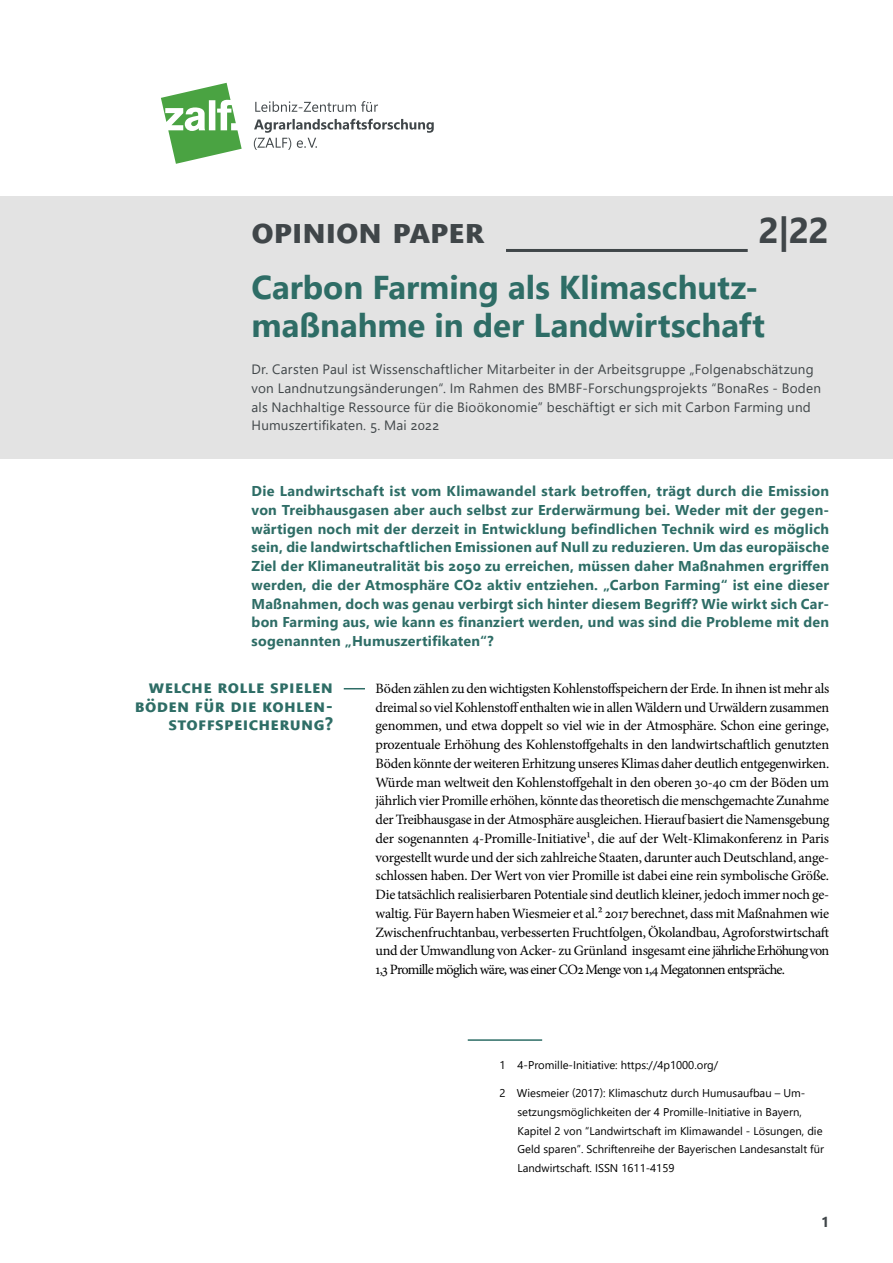
<style>
.page{position:relative;width:893px;height:1263px;background:#fff}
.page>*{position:absolute;margin:0;border:0;box-sizing:border-box;transform-origin:0 0}
.t1{font:700 35.7px "Segoe UI";letter-spacing:-.02em;color:#404649}
.t2{font:700 33px/37.5px "Segoe UI";letter-spacing:-.005em;color:#2e6d66}
.t3{font:700 18px/18.8px "Segoe UI";letter-spacing:.02em;color:#2e6d66;text-align:right}
.t4{font:14.25px/18.8px "Minion Pro";letter-spacing:-.05em;color:#000;text-align:justify}
.t5{font:700 14.25px/18.8px "Segoe UI";letter-spacing:.015em;color:#2e6d66;text-align:justify}
.t6{font:700 14.25px "Segoe UI";color:#404649}
.t7{font:13.5px/18.8px "Segoe UI";letter-spacing:.015em;color:#404649}
.t8{font:11.25px/18.8px "Segoe UI";color:#000}
</style>
<div class="page">
<div style="left:0;top:196px;width:893px;height:262px;background:#e3e3e3"></div>
<svg style="left:344px;top:688px;width:21px;height:1px"></svg>
<hr style="left:468px;top:1039px;width:74px;height:2px;background:#2e6d66">
<svg style="left:161px;top:83px;width:81px;height:81px"></svg>
<svg style="left:254px;top:119px;width:180px;height:31px"></svg>
<svg style="left:255px;top:101px;width:123px;height:11px"></svg>
<hr style="left:506px;top:249px;width:242px;height:3px;background:#404649">
<h1 class="t1" style="left:252px;top:196px;width:229px">Opinion Paper</h1>
<h1 class="t1" style="left:758px;top:196px;width:72px">2|22</h1>
<h2 class="t2" style="left:252px;top:266px;width:515px">Carbon Farming als Klimaschutz&shy;maßnahme in der Landwirtschaft</h2>
<p class="t7" style="left:252px;top:359px;width:571px">Dr. Carsten Paul ist Wissenschaftlicher Mitarbeiter in der Arbeitsgruppe „Folgenabschätzung von Landnutzungsänderungen“. Im Rahmen des BMBF-Forschungsprojekts “BonaRes - Boden als Nachhaltige Ressource für die Bioökonomie” beschäftigt er sich mit Carbon Farming und Humuszertifikaten. 5. Mai 2022</p>
<p class="t5" style="left:252px;top:480px;width:579px">Die Landwirtschaft ist vom Klimawandel stark betroffen, trägt durch die Emission von Treibhausgasen aber auch selbst zur Erderwärmung bei. Weder mit der gegen&shy;wärtigen noch mit der derzeit in Entwicklung befindlichen Technik wird es möglich sein, die landwirtschaftlichen Emissionen auf Null zu reduzieren. Um das europäische Ziel der Klimaneutralität bis 2050 zu erreichen, müssen daher Maßnahmen ergriffen werden, die der Atmosphäre CO2 aktiv entziehen. „Carbon Farming“ ist eine dieser Maßnahmen, doch was genau verbirgt sich hinter diesem Begriff? Wie wirkt sich Car&shy;bon Farming aus, wie kann es finanziert werden, und was sind die Probleme mit den sogenannten „Humuszertifikaten“?</p>
<p class="t4" style="left:376px;top:679px;width:455px">Böden zählen zu den wichtigsten Kohlenstoffspeichern der Erde. In ihnen ist mehr als dreimal so viel Kohlenstoff enthalten wie in allen Wäldern und Urwäldern zusammen genommen, und etwa doppelt so viel wie in der Atmosphäre. Schon eine geringe, prozentuale Erhöhung des Kohlenstoffgehalts in den landwirtschaftlich genutzten Böden könnte der weiteren Erhitzung unseres Klimas daher deutlich entgegenwirken.<br>Würde man weltweit den Kohlenstoffgehalt in den oberen 30-40 cm der Böden um jährlich vier Promille erhöhen, könnte das theoretisch die menschgemachte Zunahme der Treibhausgase in der Atmosphäre ausgleichen. Hierauf basiert die Namensgebung der sogenannten 4-Promille-Initiative1, die auf der Welt-Klimakonferenz in Paris vorgestellt wurde und der sich zahlreiche Staaten, darunter auch Deutschland, ange&shy;schlossen haben. Der Wert von vier Promille ist dabei eine rein symbolische Größe.<br>Die tatsächlich realisierbaren Potentiale sind deutlich kleiner, jedoch immer noch ge&shy;waltig. Für Bayern haben Wiesmeier et al.2 2017 berechnet, dass mit Maßnahmen wie Zwischenfruchtanbau, verbesserten Fruchtfolgen, Ökolandbau, Agroforstwirtschaft und der Umwandlung von Acker- zu Grünland insgesamt eine jährliche Erhöhung von 1,3 Promille möglich wäre, was einer CO2 Menge von 1,4 Megatonnen entspräche.</p>
<p class="t3" style="left:135px;top:676px;width:200px">Welche Rolle spielen<br>Böden für die Kohlen&shy;stoffspeicherung?</p>
<p class="t8" style="left:500px;top:1054px;width:220px">1 4-Promille-Initiative: https://4p1000.org/</p>
<p class="t8" style="left:517px;top:1083px;width:308px;text-indent:-18px">2 Wiesmeier (2017): Klimaschutz durch Humusaufbau – Um&shy;setzungsmöglichkeiten der 4 Promille-Initiative in Bayern, Kapitel 2 von “Landwirtschaft im Klimawandel - Lösungen, die Geld sparen”. Schriftenreihe der Bayerischen Landesanstalt für Landwirtschaft. ISSN 1611-4159</p>
<p class="t6" style="left:821px;top:1209px;width:10px">1</p>
</div>
